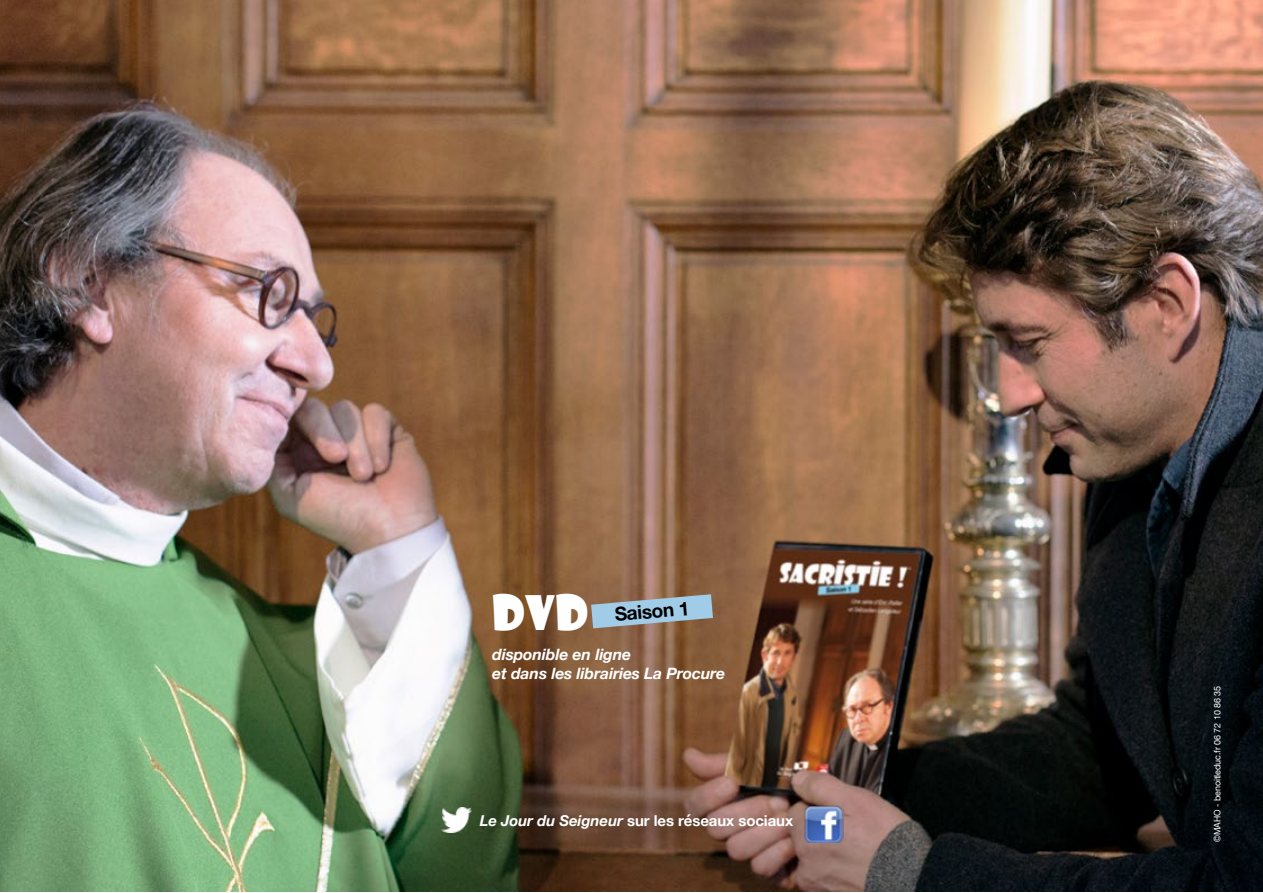
<style>
.page{position:relative;width:1263px;height:893px;background:#fff}
.page>*{position:absolute;margin:0;border:0;box-sizing:border-box;transform-origin:0 0}
.t1{font:46.5px "Showcard Gothic";color:#fff}
.t2{font:700 19.2px "Helvetica Neue";color:#000}
.t3{font:italic 700 15.6px/18.8px "Helvetica Neue";letter-spacing:-.005em;color:#fff}
.t4{font:700 15px "Helvetica Neue";letter-spacing:-.005em;color:#fff}
.t5{font:9px "Helvetica Neue";letter-spacing:-.01em;color:#fff;scale:.95 1}
.s1{font-style:italic}
</style>
<div class="page">
<img style="left:0;top:0;width:1263px;height:892px">
<img style="left:803px;top:805px;width:40px;height:38px">
<img style="left:441px;top:808px;width:30px;height:24px">
<svg style="left:591px;top:594px;width:122px;height:34px;background:#9aabb5"></svg>
<h1 class="t1" style="left:492px;top:582px;width:97px">DVD</h1>
<p class="t2" style="left:613px;top:599px;width:76px;rotate:-5deg">Saison 1</p>
<p class="t3" style="left:492px;top:646px;width:234px">disponible en ligne<br>et dans les librairies La Procure</p>
<p class="t4" style="left:480px;top:808px;width:315px"><span class="s1">Le Jour du Seigneur</span> sur les réseaux sociaux</p>
<p class="t5" style="left:1211px;top:842px;width:166px;rotate:-90deg">©MAHO - benoitleduc.fr 06 72 10 86 35</p>
</div>
